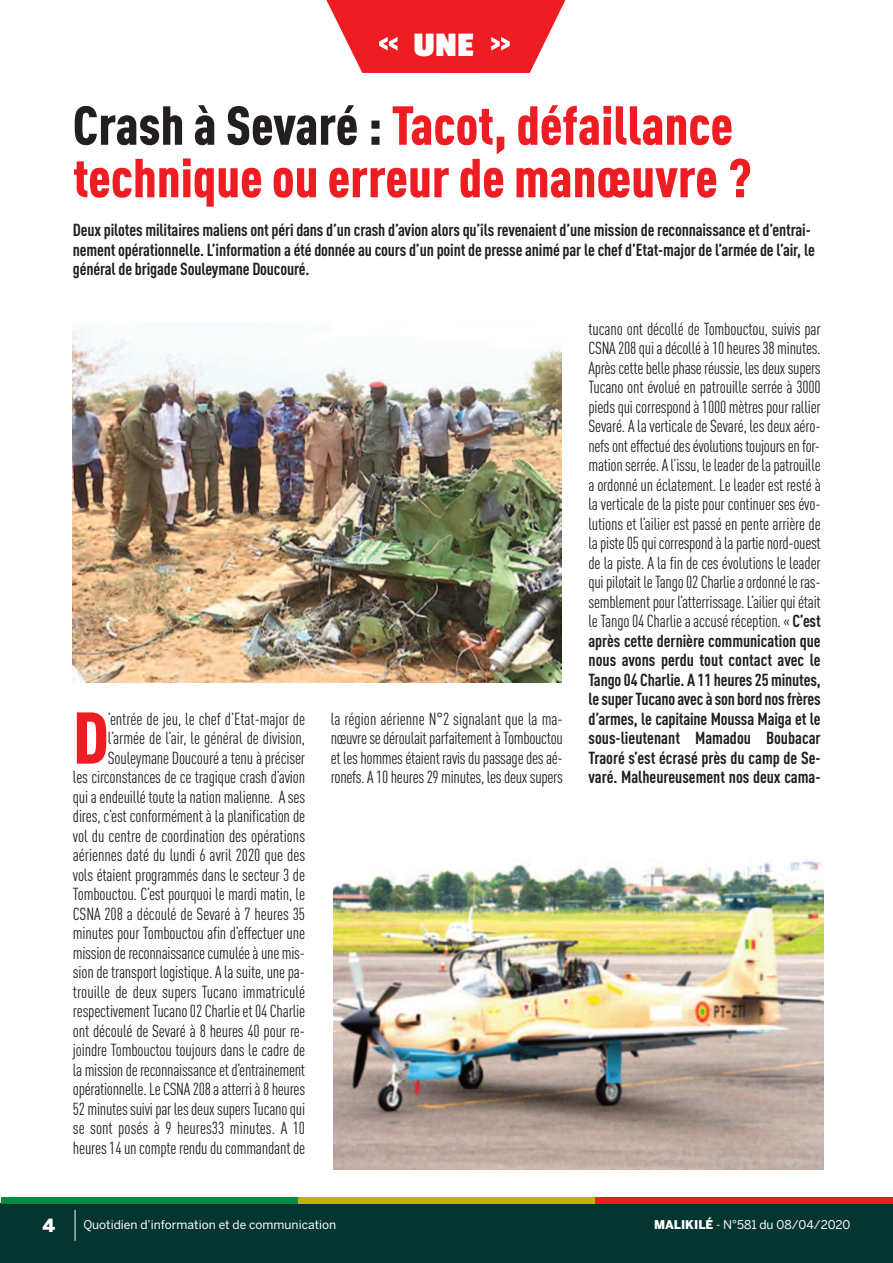
<style>
.page{position:relative;width:893px;height:1263px;background:#fff}
.page>*{position:absolute;margin:0;border:0;box-sizing:border-box;transform-origin:0 0}
.t1{font:900 condensed 72px "DIN Pro";color:#ee1d23}
.t2{font:900 condensed 54px/52.5px "DIN Pro";color:#ee1d23}
.t3{font:700 36px "Passion One";color:#fff}
.t4{font:900 18px "Benton Sans";color:#fff}
.t5{font:condensed 17.25px/19.5px "DIN Pro";letter-spacing:-.01em;color:#231f20;text-align:justify}
.t6{font:700 condensed 17.25px/19.5px "DIN Pro";letter-spacing:-.01em;color:#231f20}
.t7{font:12px "Benton Sans";color:#fff}
.s1{color:#231f20}
.s2{font-weight:700}
.s3{font-weight:900}
</style>
<div class="page">
<div style="left:1px;top:1203px;width:892px;height:60px;background:#05352f"></div>
<div style="left:1px;top:1197px;width:297px;height:6px;background:#008b43"></div>
<div style="left:298px;top:1197px;width:298px;height:6px;background:#c0b301"></div>
<div style="left:596px;top:1197px;width:297px;height:6px;background:#ee1d23"></div>
<hr style="left:75px;top:1210px;width:1px;height:31px;background:#fff">
<img style="left:72px;top:328px;width:489px;height:354px">
<img style="left:334px;top:859px;width:490px;height:310px">
<svg style="left:326px;top:0;width:239px;height:73px"></svg>
<h3 class="t3" style="left:413px;top:26px;width:62px">UNE</h3>
<h2 class="t2" style="left:73px;top:104px;width:680px"><span class="s1">Crash à Sevaré :</span> Tacot, défaillance technique ou erreur de manœuvre ?</h2>
<p class="t6" style="left:73px;top:222px;width:743px">Deux pilotes militaires maliens ont péri dans d’un crash d’avion alors qu’ils revenaient d’une mission de reconnaissance et d’entrai&shy;nement opérationnelle. L’information a été donnée au cours d’un point de presse animé par le chef d’Etat-major de l’armée de l’air, le général de brigade Souleymane Doucouré.</p>
<p class="t5" style="left:73px;top:710px;width:234px;text-align:right">’entrée de jeu, le chef d’Etat-major de l’armée de l’air, le général de division, Souleymane Doucouré a tenu à préciser<br>les circonstances de ce tragique crash d’avion qui a endeuillé toute la nation malienne. A ses dires, c’est conformément à la planification de vol du centre de coordination des opérations aériennes daté du lundi 6 avril 2020 que des vols étaient programmés dans le secteur 3 de Tombouctou. C’est pourquoi le mardi matin, le CSNA 208 a découlé de Sevaré à 7 heures 35 minutes pour Tombouctou afin d’effectuer une missiondereconnaissancecumuléeàunemis&shy;sion de transport logistique. A la suite, une pa&shy;trouille de deux supers Tucano immatriculé respectivementTucano02Charlieet04Charlie ont découlé de Sevaré à 8 heures 40 pour re&shy;joindre Tombouctou toujours dans le cadre de lamissiondereconnaissanceetd’entrainement opérationnelle.LeCSNA208aatterrià8heures 52minutessuivipar lesdeuxsupersTucanoqui se sont posés à 9 heures33 minutes. A 10 heures14uncompterenduducommandantde</p>
<p class="t5" style="left:331px;top:710px;width:234px">la région aérienne N°2 signalant que la ma&shy;nœuvresedéroulaitparfaitementàTombouctou et leshommesétaient ravisdupassagedesaé&shy;ronefs.A10heures29minutes, lesdeuxsupers</p>
<h1 class="t1" style="left:73px;top:712px;width:37px">D</h1>
<p class="t5" style="left:588px;top:320px;width:234px">tucano ont décollé de Tombouctou, suivis par CSNA208quiadécolléà10heures38minutes.<br>Aprèscettebellephaseréussie, lesdeuxsupers Tucano ont évolué en patrouille serrée à 3000 piedsquicorrespondà1000 mètrespour rallier Sevaré. A la verticale de Sevaré, les deux aéro&shy;nefsonteffectuédesévolutionstoujoursenfor&shy;mationserrée.Al’issu, leleaderdelapatrouille a ordonné un éclatement. Le leader est resté à la verticale de la piste pour continuer ses évo&shy;lutions et l’ailier est passé en pente arrière de lapiste05quicorrespondàlapartienord-ouest de la piste. A la fin de ces évolutions le leader quipilotait leTango02Charlieaordonnéleras&shy;semblementpour l’atterrissage.L’ailierquiétait leTango04Charlieaaccuséréception.« <span class="s2">C’est après cette dernière communication que nous avons perdu tout contact avec le Tango 04 Charlie. A 11 heures 25minutes, lesuperTucanoavecàson bord nosfrères d’armes, le capitaine Moussa Maiga et le sous-lieutenant Mamadou Boubacar Traoré s’est écrasé près du camp de Se&shy;varé. Malheureusement nos deux cama-</span></p>
<p class="t4" style="left:43px;top:1215px;width:14px">4</p>
<p class="t7" style="left:83px;top:1218px;width:254px">Quotidien d’information et de communication</p>
<p class="t7" style="left:654px;top:1218px;width:198px"><span class="s3">MALIKILÉ</span> - N°581 du 08/04/2020</p>
</div>
